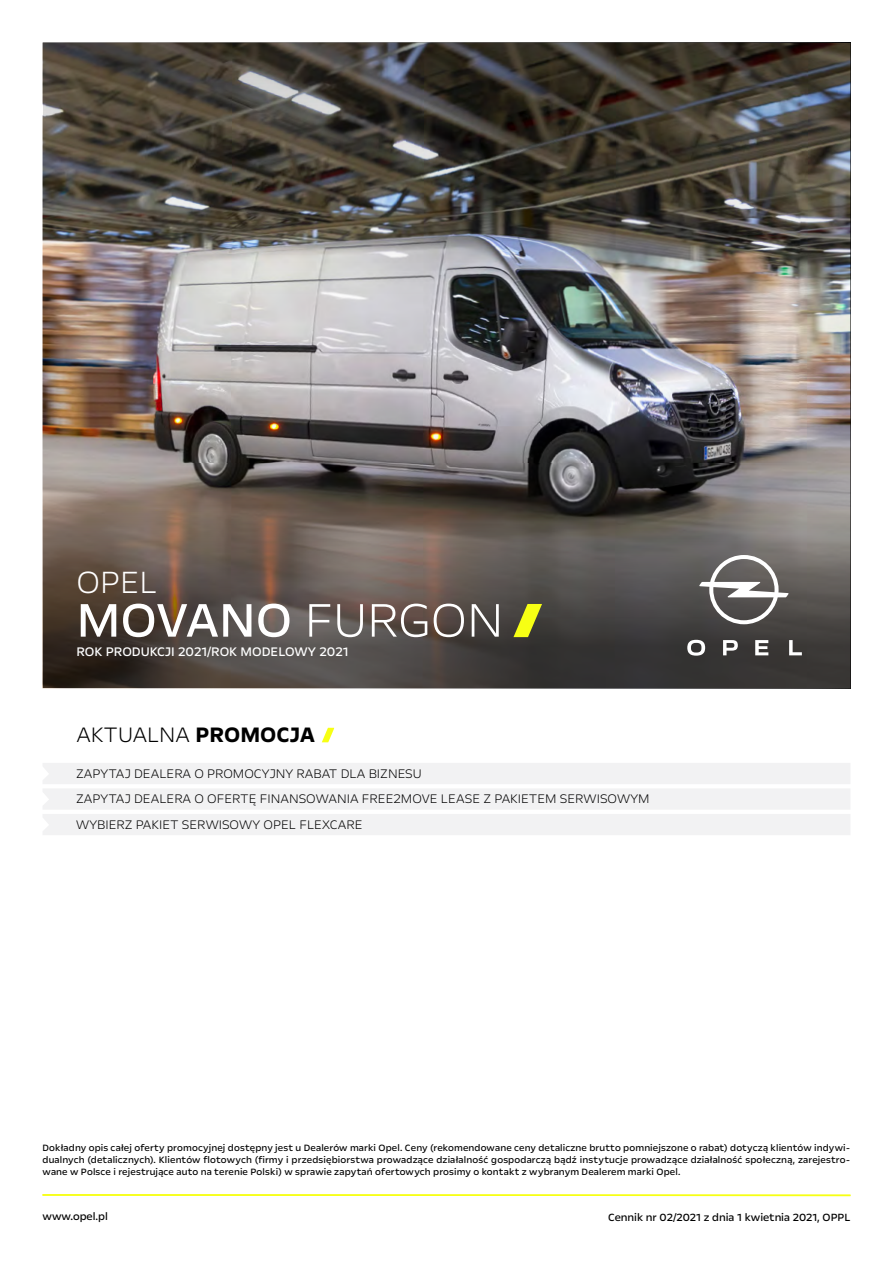
<style>
.page{position:relative;width:893px;height:1263px;background:#fff}
.page>*{position:absolute;margin:0;border:0;box-sizing:border-box;transform-origin:0 0}
.t1{font:54px "Opel Next";color:#fff}
.t2{font:300 35.25px "Opel Next";color:#fff}
.t3{font:300 24px "Opel Next";color:#000}
.t4{font:300 14.25px/25.5px "Opel Next";color:#000}
.t5{font:14.25px "Opel Next";color:#fff}
.t6{font:12px "Opel Next";color:#000}
.t7{font:10.5px/12px "Opel Next";letter-spacing:.015em;color:#000;text-align:justify}
.s1{font-weight:300}
.s2{font-weight:700}
</style>
<div class="page">
<img style="left:43px;top:312px;width:807px;height:151px">
<svg style="left:43px;top:463px;width:807px;height:225px;background:#5c534e"></svg>
<img style="left:43px;top:43px;width:807px;height:269px">
<svg style="left:322px;top:728px;width:12px;height:14px"></svg>
<svg style="left:687px;top:640px;width:115px;height:16px"></svg>
<svg style="left:699px;top:555px;width:89px;height:69px"></svg>
<svg style="left:513px;top:604px;width:29px;height:33px"></svg>
<hr style="left:43px;top:1194px;width:807px;height:2px;background:#f7ff14">
<svg style="left:43px;top:763px;width:807px;height:72px"></svg>
<h2 class="t2" style="left:77px;top:560px;width:82px">OPEL</h2>
<h1 class="t1" style="left:77px;top:586px;width:429px">MOVANO <span class="s1">FURGON</span></h1>
<h3 class="t5" style="left:77px;top:643px;width:273px">ROK PRODUKCJI 2021/ROK MODELOWY 2021</h3>
<h3 class="t3" style="left:77px;top:720px;width:240px">AKTUALNA <span class="s2">PROMOCJA</span></h3>
<h3 class="t4" style="left:76px;top:760px;width:575px">ZAPYTAJ DEALERA O PROMOCYJNY RABAT DLA BIZNESU<br>ZAPYTAJ DEALERA O OFERTĘ FINANSOWANIA FREE2MOVE LEASE Z PAKIETEM SERWISOWYM<br>WYBIERZ PAKIET SERWISOWY OPEL FLEXCARE</h3>
<p class="t7" style="left:43px;top:1141px;width:809px">Dokładny opis całej oferty promocyjnej dostępny jest u Dealerów marki Opel. Ceny (rekomendowane ceny detaliczne brutto pomniejszone o rabat) dotyczą klientów indywi&shy;dualnych (detalicznych). Klientów flotowych (firmy i przedsiębiorstwa prowadzące działalność gospodarczą bądź instytucje prowadzące działalność społeczną, zarejestro&shy;wane w Polsce i rejestrujące auto na terenie Polski) w sprawie zapytań ofertowych prosimy o kontakt z wybranym Dealerem marki Opel.</p>
<p class="t6" style="left:43px;top:1209px;width:67px">www.opel.pl</p>
<p class="t6" style="left:608px;top:1209px;width:244px">Cennik nr 02/2021 z dnia 1 kwietnia 2021, OPPL</p>
</div>
